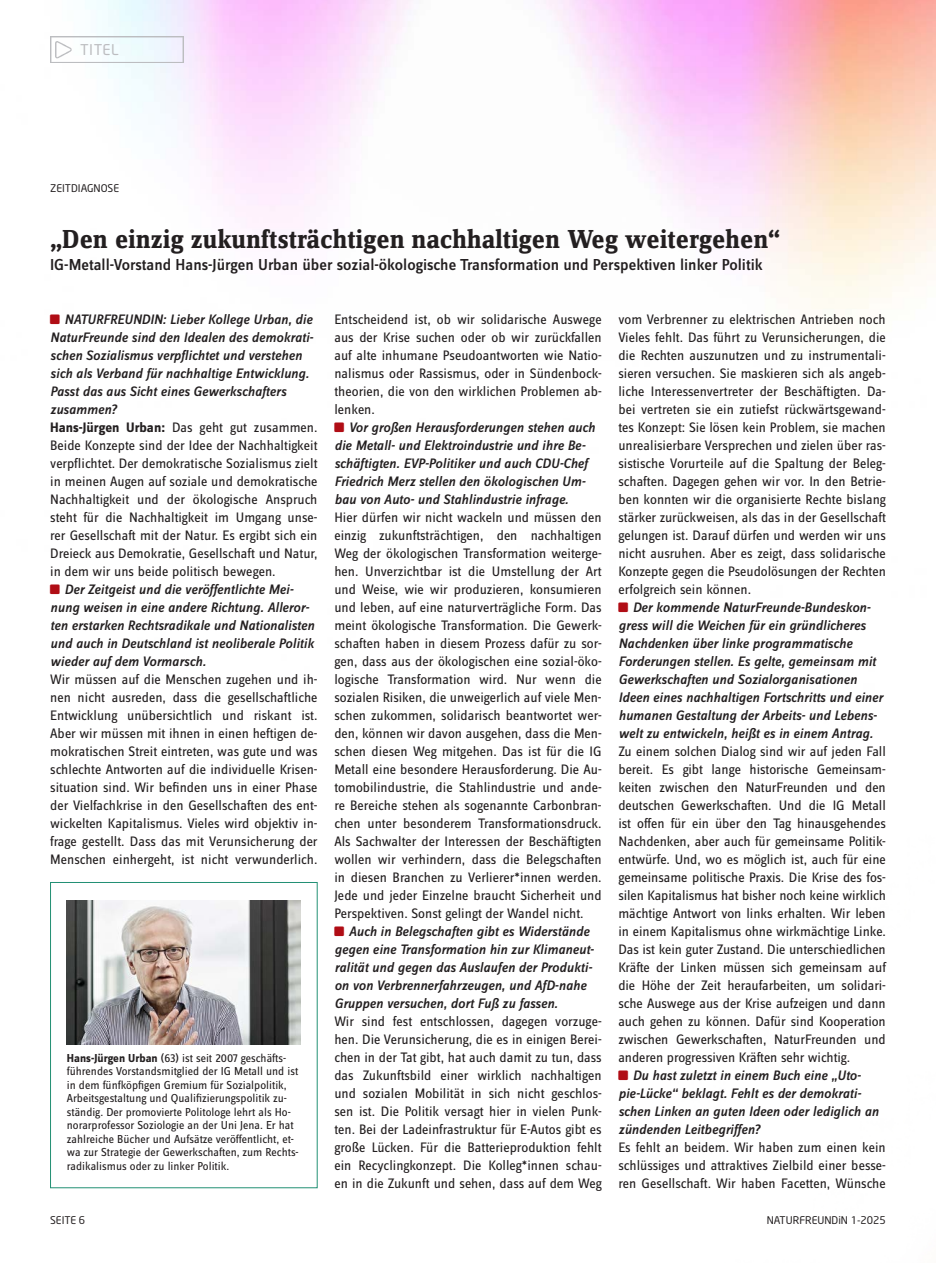
<style>
.page{position:relative;width:936px;height:1263px;background:#fff}
.page>*{position:absolute;margin:0;border:0;box-sizing:border-box;transform-origin:0 0}
.t1{font:27px "Zine Serif Dis OT Bld";letter-spacing:.005em;color:#231f20}
.t2{font:500 16.5px "Zine Sans Dis OT";color:#231f20}
.t3{font:14.7px "Neo Sans";letter-spacing:.04em;color:#bcbdc0}
.t4{font:14.25px/18px "Zine Sans Dis OT";color:#231f20}
.t5{font:italic 500 14.25px/18px "Zine Sans Dis OT";color:#231f20}
.t6{font:12px/13.5px "Zine Sans Dis OT";color:#231f20}
.t7{font:10.5px "Neo Sans";color:#231f20}
.s1{font-family:"NF Dfont 2024 Logo Und Specials";font-weight:400;font-style:normal;color:#b00d15}
.s2{font-weight:700;font-style:normal}
.s3{font-weight:400;font-style:normal}
.s4{font-weight:700}
.s5{font-family:"NF Dfont 2024 Logo Und Specials";color:#b00d15}
.s6{font-weight:500;font-style:italic}
</style>
<div class="page">
<img style="left:50px;top:36px;width:134px;height:27px">
<div style="left:50px;top:882px;width:267px;height:306px;border:1px solid #00805f"></div>
<img style="left:67px;top:900px;width:234px;height:144px">
<p class="t3" style="left:80px;top:41px;width:40px">TITEL</p>
<p class="t7" style="left:50px;top:181px;width:71px">ZEITDIAGNOSE</p>
<h1 class="t1" style="left:50px;top:225px;width:731px">„Den einzig zukunftsträchtigen nachhaltigen Weg weitergehen“</h1>
<p class="t2" style="left:50px;top:256px;width:714px">IG-Metall-Vorstand Hans-Jürgen Urban über sozial-ökologische Transformation und Perspektiven linker Politik</p>
<p class="t5" style="left:50px;top:311px;width:269px"><span class="s1">E</span>NATURFREUNDIN: Lieber Kollege Urban, die NaturFreunde sind den Idealen des demokrati&shy;schen Sozialismus verpflichtet und verstehen sich als Verband für nachhaltige Entwicklung.<br>Passt das aus Sicht eines Gewerkschafters zusammen?<br><span class="s2">Hans-Jürgen Urban:</span> <span class="s3">Das geht gut zusammen.<br>Beide Konzepte sind der Idee der Nachhaltigkeit verpflichtet. Der demokratische Sozialismus zielt in meinen Augen auf soziale und demokratische Nachhaltigkeit und der ökologische Anspruch steht für die Nachhaltigkeit im Umgang unse&shy;rer Gesellschaft mit der Natur. Es ergibt sich ein Dreieck aus Demokratie, Gesellschaft und Natur, in dem wir uns beide politisch bewegen.<br></span><span class="s1">E</span>Der Zeitgeist und die veröffentlichte Mei&shy;nung weisen in eine andere Richtung. Alleror&shy;ten erstarken Rechtsradikale und Nationalisten und auch in Deutschland ist neoliberale Politik wieder auf dem Vormarsch.</p>
<p class="t4" style="left:50px;top:671px;width:269px;text-align:justify">Wir müssen auf die Menschen zugehen und ih&shy;nen nicht ausreden, dass die gesellschaftliche Entwicklung unübersichtlich und riskant ist.<br>Aber wir müssen mit ihnen in einen heftigen de&shy;mokratischen Streit eintreten, was gute und was schlechte Antworten auf die individuelle Krisen&shy;situation sind. Wir befinden uns in einer Phase der Vielfachkrise in den Gesellschaften des ent&shy;wickelten Kapitalismus. Vieles wird objektiv in&shy;frage gestellt. Dass das mit Verunsicherung der Menschen einhergeht, ist nicht verwunderlich.</p>
<p class="t6" style="left:67px;top:1052px;width:233px"><span class="s4">Hans-Jürgen Urban</span> (63) ist seit 2007 geschäfts&shy;führendes Vorstandsmitglied der IG Metall und ist in dem fünfköpfigen Gremium für Sozialpolitik, Arbeitsgestaltung und Qualifizierungspolitik zu&shy;ständig. Der promovierte Politologe lehrt als Ho&shy;norarprofessor Soziologie an der Uni Jena. Er hat zahlreiche Bücher und Aufsätze veröffentlicht, et&shy;wa zur Strategie der Gewerkschaften, zum Rechts&shy;radikalismus oder zu linker Politik.</p>
<p class="t4" style="left:334px;top:311px;width:269px">Entscheidend ist, ob wir solidarische Auswege aus der Krise suchen oder ob wir zurückfallen auf alte inhumane Pseudoantworten wie Natio&shy;nalismus oder Rassismus, oder in Sündenbock&shy;theorien, die von den wirklichen Problemen ab&shy;lenken.<br><span class="s5">E</span><span class="s6">Vor großen Herausforderungen stehen auch die Metall- und Elektroindustrie und ihre Be&shy;schäftigten. EVP-Politiker und auch CDU-Chef Friedrich Merz stellen den ökologischen Um&shy;bau von Auto- und Stahlindustrie infrage.</span></p>
<p class="t4" style="left:334px;top:509px;width:269px">Hier dürfen wir nicht wackeln und müssen den einzig zukunftsträchtigen, den nachhaltigen Weg der ökologischen Transformation weiterge&shy;hen. Unverzichtbar ist die Umstellung der Art und Weise, wie wir produzieren, konsumieren und leben, auf eine naturverträgliche Form. Das meint ökologische Transformation. Die Gewerk&shy;schaften haben in diesem Prozess dafür zu sor&shy;gen, dass aus der ökologischen eine sozial-öko&shy;logische Transformation wird. Nur wenn die sozialen Risiken, die unweigerlich auf viele Men&shy;schen zukommen, solidarisch beantwortet wer&shy;den, können wir davon ausgehen, dass die Men&shy;schen diesen Weg mitgehen. Das ist für die IG Metall eine besondere Herausforderung. Die Au&shy;tomobilindustrie, die Stahlindustrie und ande&shy;re Bereiche stehen als sogenannte Carbonbran&shy;chen unter besonderem Transformationsdruck.<br>Als Sachwalter der Interessen der Beschäftigten wollen wir verhindern, dass die Belegschaften in diesen Branchen zu Verlierer*innen werden.<br>Jede und jeder Einzelne braucht Sicherheit und Perspektiven. Sonst gelingt der Wandel nicht.<br><span class="s5">E</span><span class="s6">Auch in Belegschaften gibt es Widerstände gegen eine Transformation hin zur Klimaneut&shy;ralität und gegen das Auslaufen der Produkti&shy;on von Verbrennerfahrzeugen, und AfD-nahe Gruppen versuchen, dort Fuß zu fassen.</span></p>
<p class="t4" style="left:334px;top:1013px;width:269px;text-align:justify">Wir sind fest entschlossen, dagegen vorzuge&shy;hen. Die Verunsicherung, die es in einigen Berei&shy;chen in der Tat gibt, hat auch damit zu tun, dass das Zukunftsbild einer wirklich nachhaltigen und sozialen Mobilität in sich nicht geschlos&shy;sen ist. Die Politik versagt hier in vielen Punk&shy;ten. Bei der Ladeinfrastruktur für E-Autos gibt es große Lücken. Für die Batterieproduktion fehlt ein Recyclingkonzept. Die Kolleg*innen schau&shy;en in die Zukunft und sehen, dass auf dem Weg</p>
<p class="t4" style="left:618px;top:311px;width:269px">vom Verbrenner zu elektrischen Antrieben noch Vieles fehlt. Das führt zu Verunsicherungen, die die Rechten auszunutzen und zu instrumentali&shy;sieren versuchen. Sie maskieren sich als angeb&shy;liche Interessenvertreter der Beschäftigten. Da&shy;bei vertreten sie ein zutiefst rückwärtsgewand&shy;tes Konzept: Sie lösen kein Problem, sie machen unrealisierbare Versprechen und zielen über ras&shy;sistische Vorurteile auf die Spaltung der Beleg&shy;schaften. Dagegen gehen wir vor. In den Betrie&shy;ben konnten wir die organisierte Rechte bislang stärker zurückweisen, als das in der Gesellschaft gelungen ist. Darauf dürfen und werden wir uns nicht ausruhen. Aber es zeigt, dass solidarische Konzepte gegen die Pseudolösungen der Rechten erfolgreich sein können.<br><span class="s5">E</span><span class="s6">Der kommende NaturFreunde-Bundeskon&shy;gress will die Weichen für ein gründlicheres Nachdenken über linke programmatische Forderungen stellen. Es gelte, gemeinsam mit Gewerkschaften und Sozialorganisationen Ideen eines nachhaltigen Fortschritts und einer humanen Gestaltung der Arbeits- und Lebens&shy;welt zu entwickeln, heißt es in einem Antrag.</span></p>
<p class="t4" style="left:618px;top:743px;width:269px">Zu einem solchen Dialog sind wir auf jeden Fall bereit. Es gibt lange historische Gemeinsam&shy;keiten zwischen den NaturFreunden und den deutschen Gewerkschaften. Und die IG Metall ist offen für ein über den Tag hinausgehendes Nachdenken, aber auch für gemeinsame Politik&shy;entwürfe. Und, wo es möglich ist, auch für eine gemeinsame politische Praxis. Die Krise des fos&shy;silen Kapitalismus hat bisher noch keine wirklich mächtige Antwort von links erhalten. Wir leben in einem Kapitalismus ohne wirkmächtige Linke.<br>Das ist kein guter Zustand. Die unterschiedlichen Kräfte der Linken müssen sich gemeinsam auf die Höhe der Zeit heraufarbeiten, um solidari&shy;sche Auswege aus der Krise aufzeigen und dann auch gehen zu können. Dafür sind Kooperation zwischen Gewerkschaften, NaturFreunden und anderen progressiven Kräften sehr wichtig.<br><span class="s5">E</span><span class="s6">Du hast zuletzt in einem Buch eine „Uto&shy;pie-Lücke“ beklagt. Fehlt es der demokrati&shy;schen Linken an guten Ideen oder lediglich an zündenden Leitbegriffen?</span></p>
<p class="t4" style="left:618px;top:1139px;width:269px;text-align:justify">Es fehlt an beidem. Wir haben zum einen kein schlüssiges und attraktives Zielbild einer besse&shy;ren Gesellschaft. Wir haben Facetten, Wünsche</p>
<p class="t7" style="left:50px;top:1214px;width:37px">SEITE 6</p>
<p class="t7" style="left:766px;top:1214px;width:121px">NATURFREUNDiN 1-2025</p>
</div>
